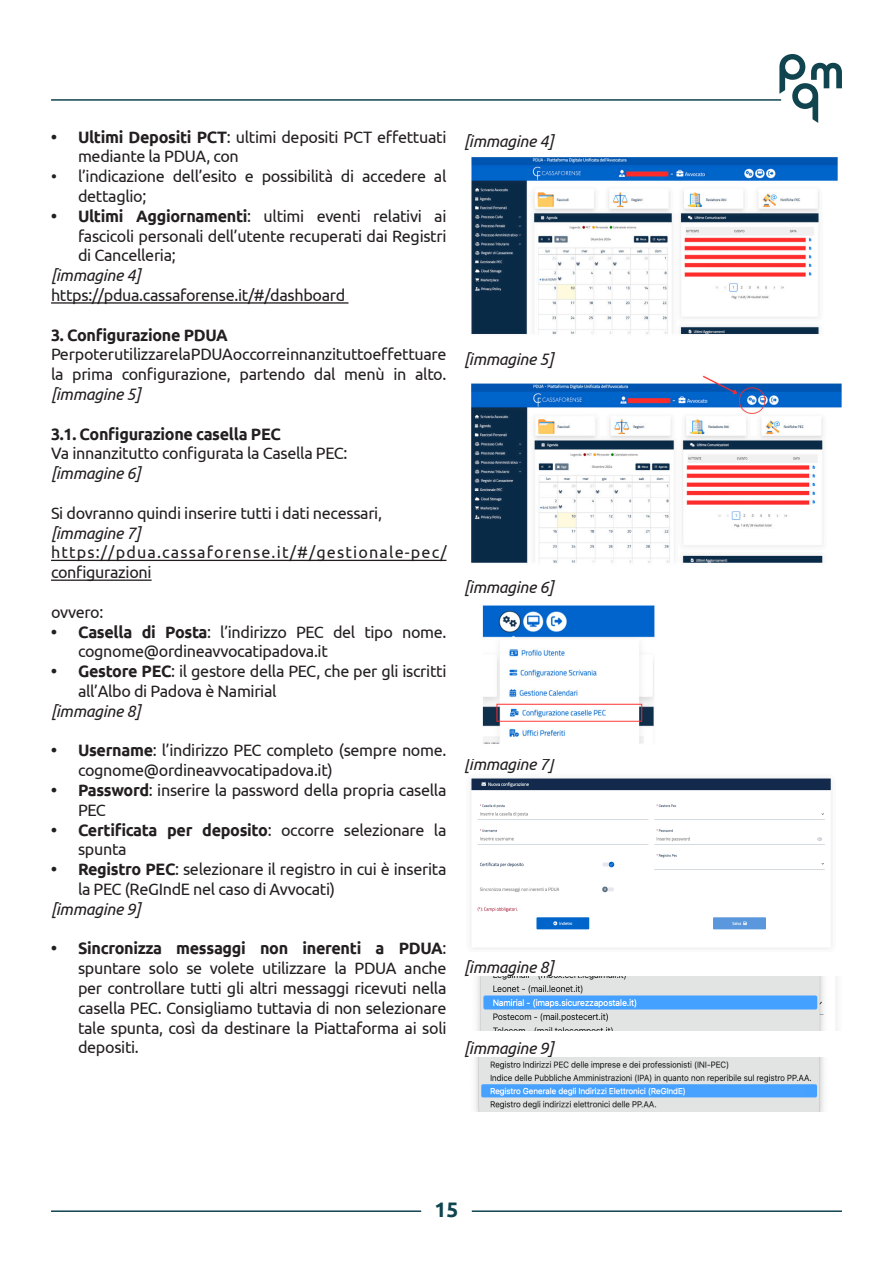
<style>
.page{position:relative;width:893px;height:1263px;background:#fff}
.page>*{position:absolute;margin:0;border:0;box-sizing:border-box;transform-origin:0 0}
.t1{font:700 21px "Ubuntu";color:#10444f}
.Testo_paragrafo_articolo{font:16.5px/19.8px "Ubuntu";letter-spacing:-.02em;color:#231f20}
.Testo_paragrafo_articolo-2{font:italic 16.5px "Ubuntu";letter-spacing:-.02em;color:#231f20}
.Testo_paragrafo_articolo-3{font:16.5px/19.8px "Ubuntu";letter-spacing:.07em;color:#231f20}
.Testo_paragrafo_articolo-4{font:700 16.5px "Ubuntu";letter-spacing:-.02em;color:#231f20}
.s1{font-weight:700}
.s2{font-style:italic}
</style>
<div class="page">
<hr style="left:51px;top:99px;width:730px;height:2px;background:#10444f">
<hr style="left:51px;top:1210px;width:370px;height:2px;background:#10444f">
<hr style="left:472px;top:1210px;width:370px;height:2px;background:#10444f">
<svg style="left:779px;top:54px;width:63px;height:69px"></svg>
<hr style="left:51px;top:302px;width:297px;height:2px;background:#231f20">
<hr style="left:51px;top:560px;width:395px;height:1px;background:#231f20">
<hr style="left:51px;top:579px;width:101px;height:2px;background:#231f20">
<img style="left:471px;top:157px;width:367px;height:178px">
<img style="left:471px;top:375px;width:371px;height:188px">
<img style="left:482px;top:605px;width:173px;height:139px">
<img style="left:471px;top:778px;width:361px;height:171px">
<img style="left:477px;top:977px;width:347px;height:53px">
<img style="left:475px;top:1058px;width:349px;height:53px">
<p class="Testo_paragrafo_articolo" style="left:78px;top:126px;width:370px;text-indent:-27px"><span class="s1">• Ultimi Depositi PCT</span>: ultimi depositi PCT effettuati mediante la PDUA, con</p>
<p class="Testo_paragrafo_articolo" style="left:78px;top:166px;width:370px;text-indent:-27px">• l’indicazione dell’esito e possibilità di accedere al dettaglio;</p>
<p class="Testo_paragrafo_articolo" style="left:78px;top:205px;width:370px;text-align:justify;text-indent:-27px"><span class="s1">• Ultimi Aggiornamenti</span>: ultimi eventi relativi ai fascicoli personali dell’utente recuperati dai Registri di Cancelleria;</p>
<p class="Testo_paragrafo_articolo-2" style="left:51px;top:265px;width:91px">[immagine 4]</p>
<p class="Testo_paragrafo_articolo" style="left:51px;top:285px;width:296px">https://pdua.cassaforense.it/#/dashboard</p>
<p class="Testo_paragrafo_articolo-4" style="left:51px;top:325px;width:178px">3. Configurazione PDUA</p>
<p class="Testo_paragrafo_articolo" style="left:51px;top:344px;width:397px;text-align:justify">Per poter utilizzare la PDUA occorre innanzitutto effettuare la prima configurazione, partendo dal menù in alto. <span class="s2">[immagine 5]</span></p>
<p class="Testo_paragrafo_articolo-4" style="left:51px;top:424px;width:231px">3.1. Configurazione casella PEC</p>
<p class="Testo_paragrafo_articolo" style="left:51px;top:443px;width:298px">Va innanzitutto configurata la Casella PEC:</p>
<p class="Testo_paragrafo_articolo-2" style="left:51px;top:463px;width:91px">[immagine 6]</p>
<p class="Testo_paragrafo_articolo" style="left:51px;top:502px;width:333px">Si dovranno quindi inserire tutti i dati necessari,</p>
<p class="Testo_paragrafo_articolo-2" style="left:51px;top:523px;width:91px">[immagine 7]</p>
<p class="Testo_paragrafo_articolo-3" style="left:51px;top:542px;width:397px">https://pdua.cassaforense.it/#/gestionale-pec/ configurazioni</p>
<p class="Testo_paragrafo_articolo" style="left:51px;top:601px;width:54px">ovvero:</p>
<p class="Testo_paragrafo_articolo" style="left:78px;top:621px;width:370px;text-indent:-27px"><span class="s1">• Casella di Posta</span>: l’indirizzo PEC del tipo nome. cognome@ordineavvocatipadova.it</p>
<p class="Testo_paragrafo_articolo" style="left:78px;top:661px;width:370px;text-indent:-27px"><span class="s1">• Gestore PEC</span>: il gestore della PEC, che per gli iscritti all’Albo di Padova è Namirial</p>
<p class="Testo_paragrafo_articolo-2" style="left:51px;top:701px;width:91px">[immagine 8]</p>
<p class="Testo_paragrafo_articolo" style="left:78px;top:740px;width:370px;text-indent:-27px"><span class="s1">• Username</span>: l’indirizzo PEC completo (sempre nome. cognome@ordineavvocatipadova.it)</p>
<p class="Testo_paragrafo_articolo" style="left:78px;top:780px;width:370px;text-indent:-27px"><span class="s1">• Password</span>: inserire la password della propria casella<br>PEC</p>
<p class="Testo_paragrafo_articolo" style="left:78px;top:819px;width:370px;text-indent:-27px"><span class="s1">• Certificata per deposito</span>: occorre selezionare la spunta</p>
<p class="Testo_paragrafo_articolo" style="left:78px;top:859px;width:370px;text-indent:-27px"><span class="s1">• Registro PEC</span>: selezionare il registro in cui è inserita la PEC (ReGIndE nel caso di Avvocati)</p>
<p class="Testo_paragrafo_articolo-2" style="left:51px;top:899px;width:91px">[immagine 9]</p>
<p class="Testo_paragrafo_articolo" style="left:78px;top:938px;width:370px;text-align:justify;text-indent:-27px"><span class="s1">• Sincronizza messaggi non inerenti a PDUA</span>: spuntare solo se volete utilizzare la PDUA anche per controllare tutti gli altri messaggi ricevuti nella casella PEC. Consigliamo tuttavia di non selezionare tale spunta, così da destinare la Piattaforma ai soli depositi.</p>
<p class="Testo_paragrafo_articolo-2" style="left:464px;top:131px;width:91px">[immagine 4]</p>
<p class="Testo_paragrafo_articolo-2" style="left:464px;top:349px;width:91px">[immagine 5]</p>
<p class="Testo_paragrafo_articolo-2" style="left:464px;top:577px;width:91px">[immagine 6]</p>
<p class="Testo_paragrafo_articolo-2" style="left:464px;top:754px;width:91px">[immagine 7]</p>
<p class="Testo_paragrafo_articolo-2" style="left:464px;top:957px;width:91px">[immagine 8]</p>
<p class="Testo_paragrafo_articolo-2" style="left:464px;top:1038px;width:91px">[immagine 9]</p>
<p class="t1" style="left:435px;top:1197px;width:25px">15</p>
</div>
